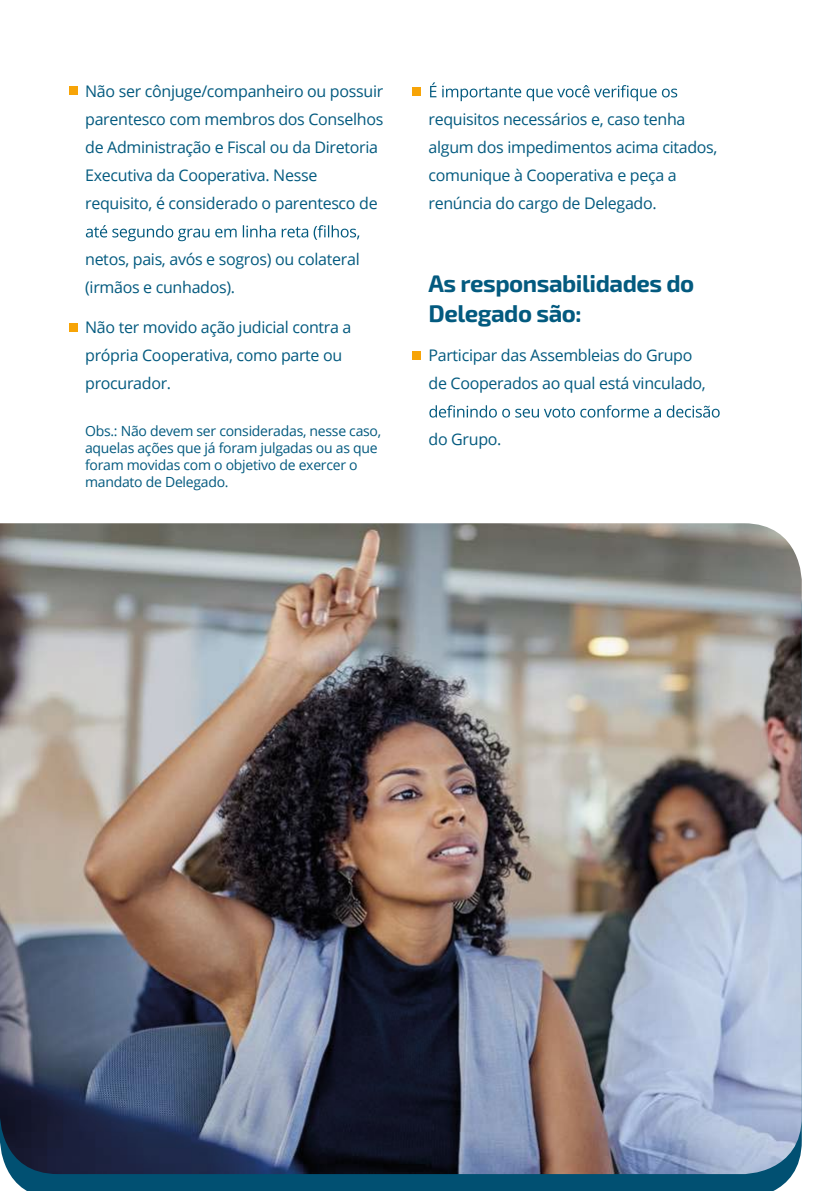
<style>
.page{position:relative;width:840px;height:1191px;background:#fff}
.page>*{position:absolute;margin:0;border:0;box-sizing:border-box;transform-origin:0 0}
.t1{font:700 24px/30px "Exo 2";letter-spacing:-.02em;color:#035a7f}
.t2{font:16px/28px "Open Sans";letter-spacing:-.02em;color:#035a7f}
.t3{font:14px/16.8px "Open Sans";letter-spacing:-.02em;color:#035a7f}
</style>
<div class="page">
<svg style="left:430px;top:82px;width:246px;height:19px"></svg>
<svg style="left:429px;top:405px;width:290px;height:12px"></svg>
<svg style="left:86px;top:225px;width:273px;height:16px"></svg>
<div style="left:10px;top:1174px;width:783px;height:17px;background:#015072"></div>
<img style="left:0;top:523px;width:801px;height:651px">
<div style="left:69px;top:86px;width:8px;height:8px;background:#f7a407"></div>
<div style="left:69px;top:323px;width:8px;height:8px;background:#f7a407"></div>
<div style="left:412px;top:88px;width:9px;height:8px;background:#f7a407"></div>
<div style="left:412px;top:352px;width:9px;height:8px;background:#f7a407"></div>
<p class="t2" style="left:85px;top:77px;width:299px">Não ser cônjuge/companheiro ou possuir parentesco com membros dos Conselhos de Administração e Fiscal ou da Diretoria Executiva da Cooperativa. Nesse requisito, é considerado o parentesco de</p>
<p class="t2" style="left:85px;top:245px;width:276px">netos, pais, avós e sogros) ou colateral (irmãos e cunhados).</p>
<p class="t2" style="left:85px;top:312px;width:268px">Não ter movido ação judicial contra a própria Cooperativa, como parte ou procurador.</p>
<p class="t3" style="left:85px;top:422px;width:297px">Obs.: Não devem ser consideradas, nesse caso, aquelas ações que já foram julgadas ou as que foram movidas com o objetivo de exercer o mandato de Delegado.</p>
<p class="t2" style="left:428px;top:105px;width:290px">requisitos necessários e, caso tenha algum dos impedimentos acima citados, comunique à Cooperativa e peça a renúncia do cargo de Delegado.</p>
<h1 class="t1" style="left:428px;top:269px;width:267px">As responsabilidades do<br>Delegado são:</h1>
<p class="t2" style="left:428px;top:341px;width:279px">Participar das Assembleias do Grupo de Cooperados ao qual está vinculado,</p>
<p class="t2" style="left:428px;top:425px;width:74px">do Grupo.</p>
</div>
